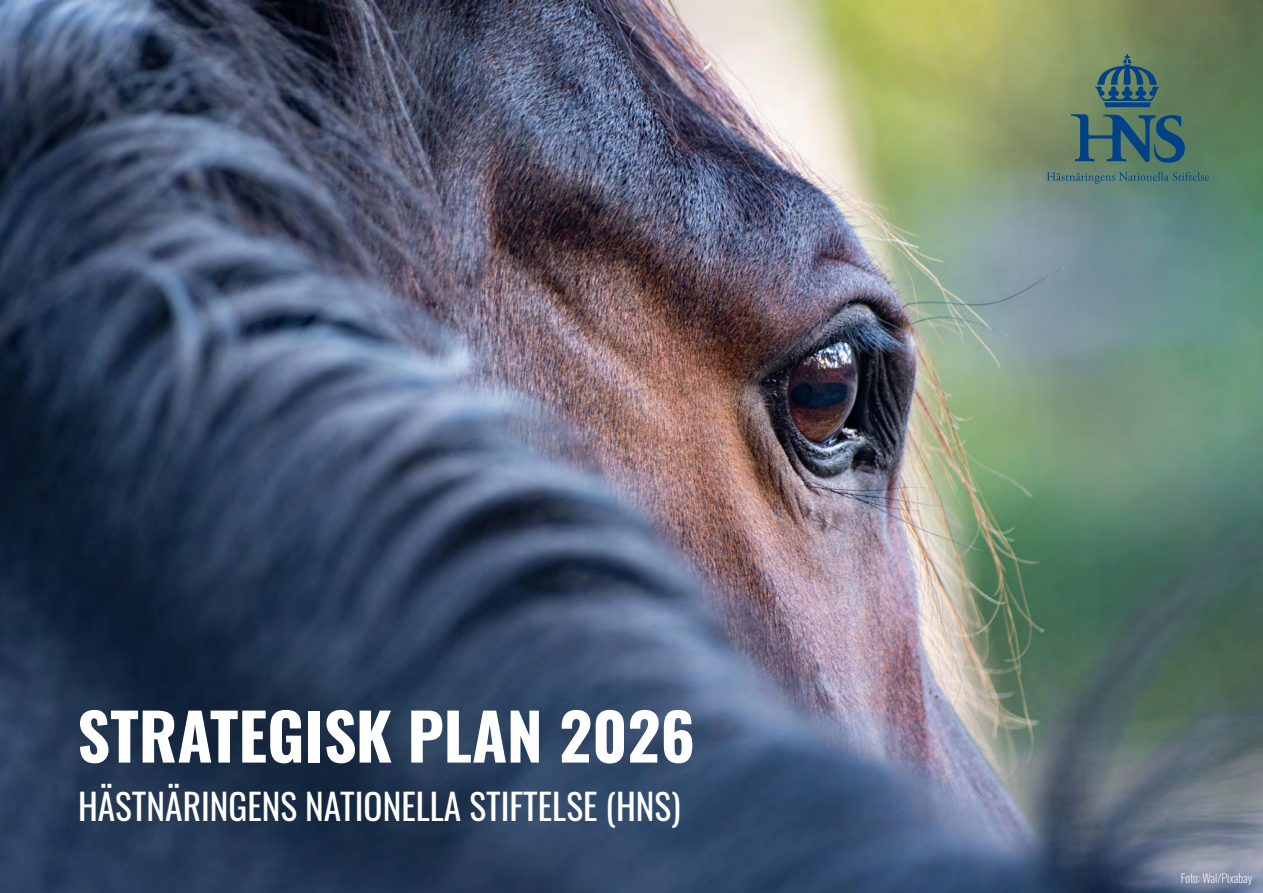
<style>
.page{position:relative;width:1263px;height:893px;background:#fff}
.page>*{position:absolute;margin:0;border:0;box-sizing:border-box;transform-origin:0 0}
.t1{font:700 64.2px "Oswald";color:#fff}
.t2{font:35.4px "Oswald";color:#fff}
.t3{font:200 12px "Oswald";color:#fff}
</style>
<div class="page">
<img style="left:0;top:0;width:1263px;height:893px">
<svg style="left:1070px;top:114px;width:115px;height:50px;background:#3e696e"></svg>
<svg style="left:1047px;top:172px;width:162px;height:12px;background:#537975"></svg>
<svg style="left:1095px;top:54px;width:64px;height:53px;background:#486f6e"></svg>
<p class="t1" style="left:77px;top:679px;width:619px">STRATEGISK PLAN 2026</p>
<p class="t2" style="left:78px;top:775px;width:604px">HÄSTNÄRINGENS NATIONELLA STIFTELSE (HNS)</p>
<p class="t3" style="left:1181px;top:867px;width:73px">Foto: Wal/Pixabay</p>
</div>
